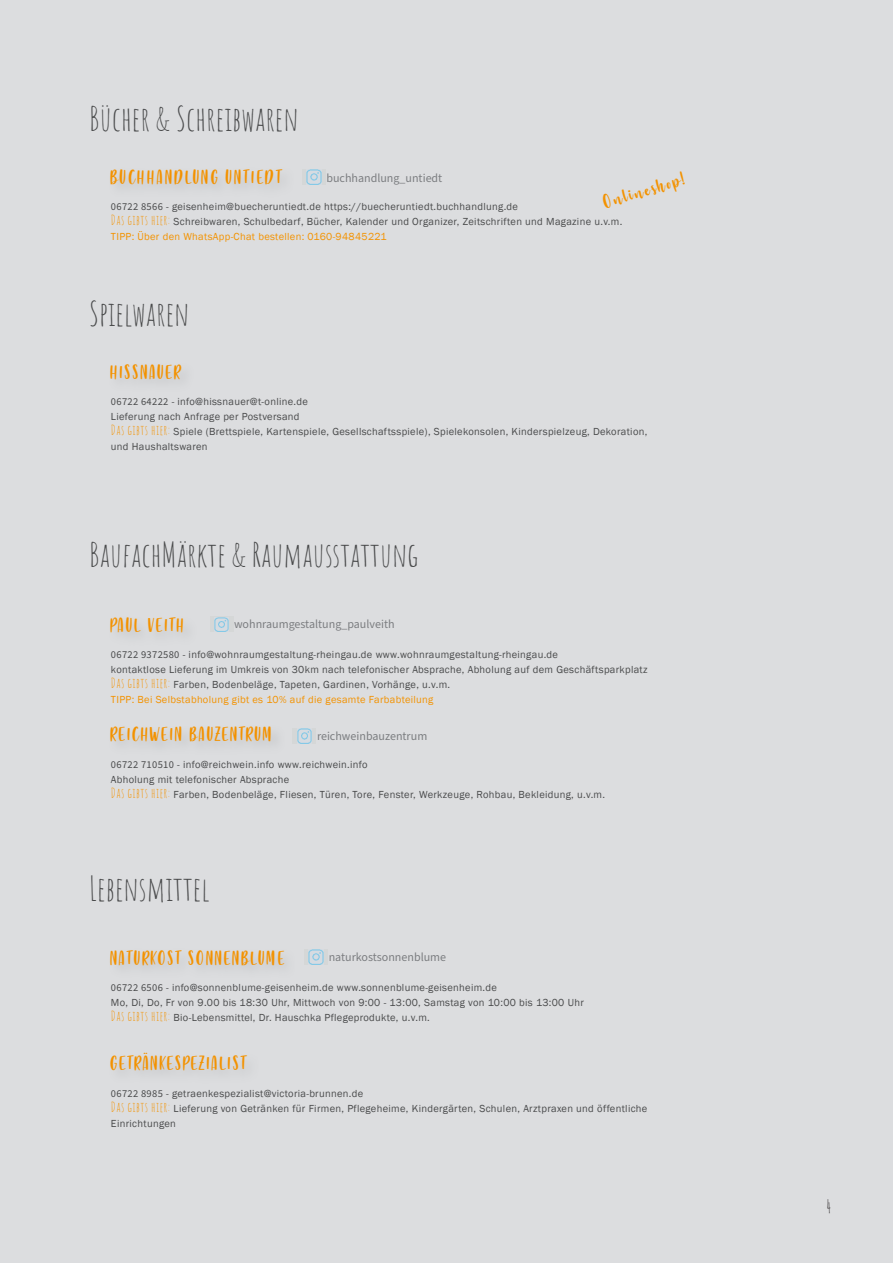
<style>
.page{position:relative;width:893px;height:1263px;background:#dcdddf}
.page>*{position:absolute;margin:0;border:0;box-sizing:border-box;transform-origin:0 0}
.t1{font:33px "Amatic SC";color:#494a4b}
.t2{font:22.5px "Strawberry Blossom";letter-spacing:.08em;color:#f39200}
.t3{font:22.5px "Strawberry Blossom";letter-spacing:.1em;color:#f39200}
.t4{font:18px "Amatic SC";color:#231f20}
.t5{font:12px "Source Sans Pro";color:#7c7e81}
.t6{font:10.5px/15px "Franklin Gothic";letter-spacing:.03em;color:#494a4b}
.t7{font:10.5px "Franklin Gothic";letter-spacing:.03em;color:#f39200}
.s1{font-family:"Source Sans Pro"}
.s2{font-family:"Amatic SC";font-size:13.5px;color:#f39200}
</style>
<div class="page">
<div style="left:107px;top:166px;width:189px;height:32px;background:#d8d9db"></div>
<svg style="left:306px;top:169px;width:16px;height:16px"></svg>
<img style="left:307px;top:170px;width:14px;height:14px">
<div style="left:107px;top:724px;width:179px;height:32px;background:#d8d9db"></div>
<div style="left:210px;top:617px;width:23px;height:15px;background:#d5d7d7"></div>
<img style="left:214px;top:617px;width:15px;height:15px">
<div style="left:293px;top:728px;width:23px;height:16px;background:#d5d7d7"></div>
<img style="left:297px;top:729px;width:15px;height:14px">
<div style="left:107px;top:947px;width:191px;height:32px;background:#d8d9db"></div>
<svg style="left:308px;top:949px;width:16px;height:16px"></svg>
<img style="left:309px;top:950px;width:14px;height:14px">
<div style="left:108px;top:1051px;width:153px;height:34px;background:#d8dadc"></div>
<p class="t1" style="left:89px;top:95px;width:211px">Bücher &amp; Schreibwaren</p>
<p class="t3" style="left:110px;top:166px;width:173px">BUCHHANDLUNG UNTIEDT</p>
<p class="t6" style="left:111px;top:199px;width:409px"><span class="s1">06722 8566</span> - geisenheim@buecheruntiedt.de https://buecheruntiedt.buchhandlung.de</p>
<p class="t6" style="left:111px;top:214px;width:513px"><span class="s2">Das gibts hier:</span> Schreibwaren, Schulbedarf, Bücher, Kalender und Organizer, Zeitschriften und Magazine u.v.m.</p>
<p class="t7" style="left:111px;top:230px;width:277px">TIPP: Über den WhatsApp-Chat bestellen: 0160-94845221</p>
<p class="t2" style="left:601px;top:192px;width:85px;rotate:-17deg">Onlineshop!</p>
<p class="t5" style="left:326px;top:170px;width:117px">buchhandlung_untiedt</p>
<p class="t1" style="left:89px;top:290px;width:102px">Spielwaren</p>
<p class="t2" style="left:110px;top:361px;width:72px">HISSNAUER</p>
<p class="t6" style="left:111px;top:394px;width:198px"><span class="s1">06722 64222</span> - info@hissnauer@t-online.de</p>
<p class="t6" style="left:111px;top:409px;width:190px">Lieferung nach Anfrage per Postversand</p>
<p class="t6" style="left:111px;top:424px;width:538px"><span class="s2">Das gibts hier:</span> Spiele (Brettspiele, Kartenspiele, Gesellschaftsspiele), Spielekonsolen, Kinderspielzeug, Dekoration, und Haushaltswaren</p>
<p class="t1" style="left:89px;top:531px;width:331px">BaufachMärkte &amp; Raumausstattung</p>
<p class="t2" style="left:110px;top:614px;width:75px">PAUL VEITH</p>
<p class="t5" style="left:234px;top:616px;width:162px">wohnraumgestaltung_paulveith</p>
<p class="t6" style="left:111px;top:648px;width:449px"><span class="s1">06722 9372580</span> - info@wohnraumgestaltung-rheingau.de www.wohnraumgestaltung-rheingau.de</p>
<p class="t6" style="left:111px;top:663px;width:538px">kontaktlose Lieferung im Umkreis von 30km nach telefonischer Absprache, Abholung auf dem Geschäftsparkplatz</p>
<p class="t6" style="left:111px;top:678px;width:341px"><span class="s2">Das gibts hier:</span> Farben, Bodenbeläge, Tapeten, Gardinen, Vorhänge, u.v.m.</p>
<p class="t7" style="left:111px;top:693px;width:324px">TIPP: Bei Selbstabholung gibt es 10% auf die gesamte Farbabteilung</p>
<p class="t2" style="left:110px;top:723px;width:164px">REICHWEIN BAUZENTRUM</p>
<p class="t5" style="left:317px;top:728px;width:112px">reichweinbauzentrum</p>
<p class="t6" style="left:111px;top:757px;width:258px"><span class="s1">06722 710510</span> - info@reichwein.info www.reichwein.info</p>
<p class="t6" style="left:111px;top:772px;width:180px">Abholung mit telefonischer Absprache</p>
<p class="t6" style="left:111px;top:787px;width:496px"><span class="s2">Das gibts hier:</span> Farben, Bodenbeläge, Fliesen, Türen, Tore, Fenster, Werkzeuge, Rohbau, Bekleidung, u.v.m.</p>
<p class="t1" style="left:89px;top:865px;width:122px">Lebensmittel</p>
<p class="t2" style="left:110px;top:947px;width:176px">NATURKOST SONNENBLUME</p>
<p class="t6" style="left:111px;top:980px;width:387px"><span class="s1">06722 6506</span> - info@sonnenblume-geisenheim.de www.sonnenblume-geisenheim.de</p>
<p class="t6" style="left:111px;top:995px;width:474px">Mo, Di, Do, Fr von 9.00 bis 18:30 Uhr, Mittwoch von 9:00 - 13:00, Samstag von 10:00 bis 13:00 Uhr</p>
<p class="t6" style="left:111px;top:1010px;width:320px"><span class="s2">Das gibts hier:</span> Bio-Lebensmittel, Dr. Hauschka Pflegeprodukte, u.v.m.</p>
<p class="t5" style="left:329px;top:949px;width:119px">naturkostsonnenblume</p>
<p class="t2" style="left:110px;top:1052px;width:137px">GETRÄNKESPEZIALIST</p>
<p class="t6" style="left:111px;top:1086px;width:254px"><span class="s1">06722 8985</span> - getraenkespezialist@victoria-brunnen.de</p>
<p class="t6" style="left:111px;top:1101px;width:538px"><span class="s2">Das gibts hier:</span> Lieferung von Getränken für Firmen, Pflegeheime, Kindergärten, Schulen, Arztpraxen und öffentliche</p>
<p class="t6" style="left:111px;top:1116px;width:66px">Einrichtungen</p>
<p class="t4" style="left:826px;top:1193px;width:7px">4</p>
</div>
